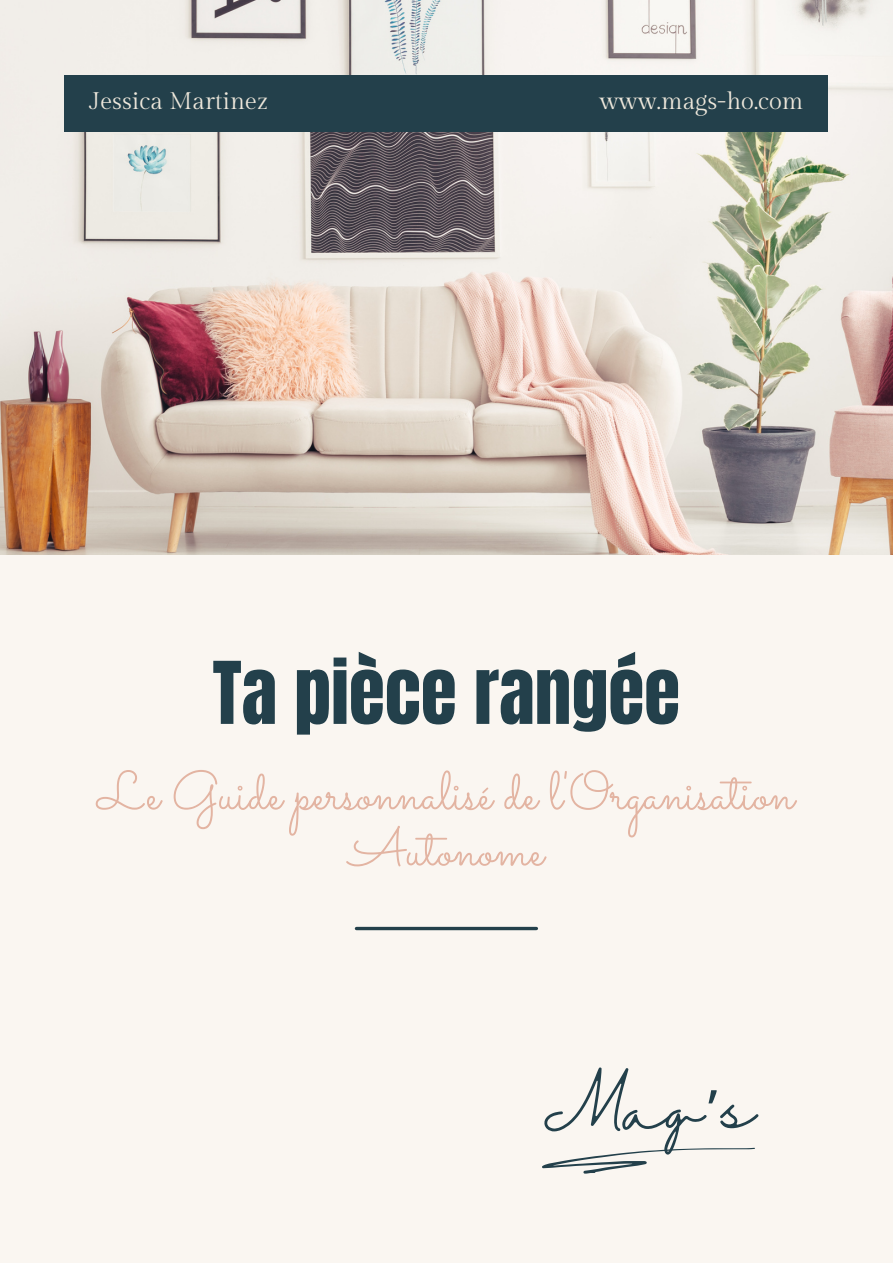
<style>
.page{position:relative;width:893px;height:1264px;background:#fff}
.page>*{position:absolute;margin:0;border:0;box-sizing:border-box;transform-origin:0 0}
.t1{font:73.5px "Anton";color:#23404b}
.t2{font:54px/56.2px "Sacramento";color:#e3b4a2;text-align:center}
.t3{font:54px "Halimun";color:#23404b}
.t4{font:24px "Gilda Display";color:#eee8dc}
.s1{font-family:"Noto Sans Gurmukhi"}
</style>
<div class="page">
<div style="left:0;top:0;width:892px;height:1262px;background:#faf6f1"></div>
<img style="left:0;top:0;width:892px;height:554px">
<div style="left:65px;top:75px;width:762px;height:56px;background:#23404b"></div>
<svg style="left:356px;top:926px;width:180px;height:4px"></svg>
<svg style="left:542px;top:1147px;width:213px;height:26px"></svg>
<p class="t4" style="left:89px;top:88px;width:180px">Jessica Martinez</p>
<p class="t4" style="left:599px;top:88px;width:205px">www.mags-ho.com</p>
<p class="t1" style="left:212px;top:640px;width:469px">Ta pièce rangée</p>
<p class="t2" style="left:97px;top:762px;width:698px">Le Guide personnalisé de l'Organisation<br>Autonome</p>
<p class="t3" style="left:541px;top:1079px;width:216px">Mag<span class="s1">’</span>s</p>
</div>
